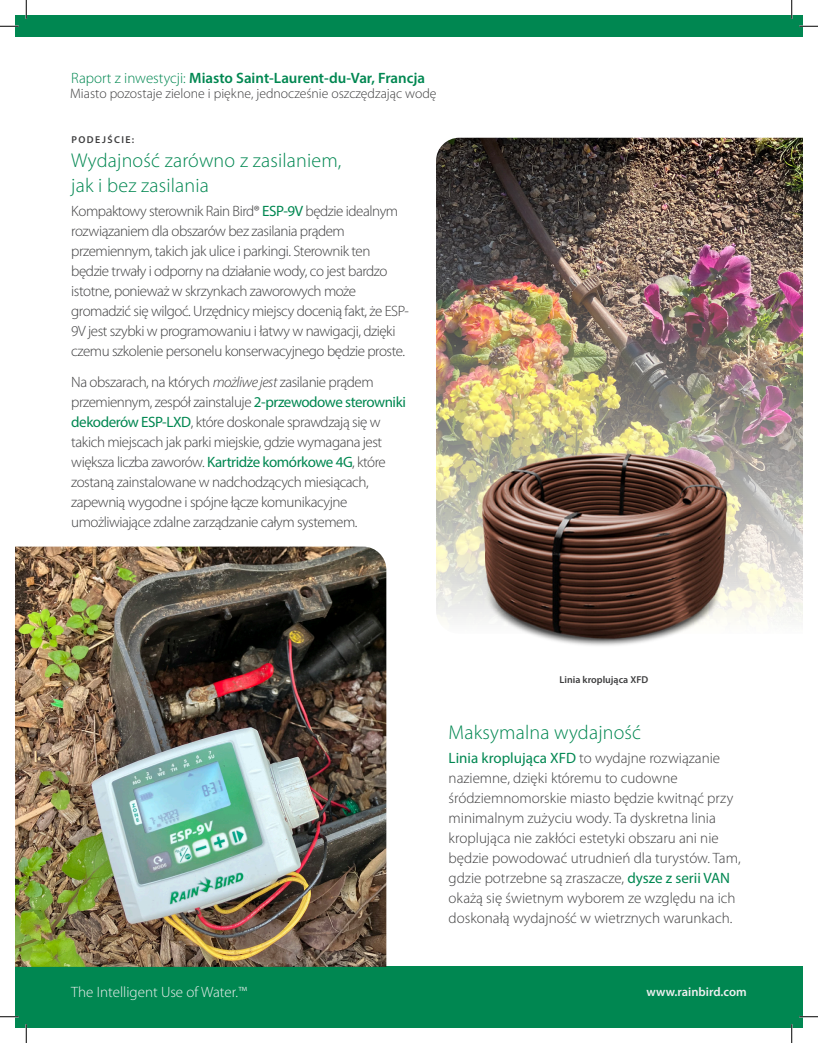
<style>
.page{position:relative;width:818px;height:1043px;background:#fff}
.page>*{position:absolute;margin:0;border:0;box-sizing:border-box;transform-origin:0 0}
.Challenge___Solution{font:300 20px/25px "Myriad Pro";letter-spacing:.01em;color:#008751}
.t1{font:300 15px/20px "Myriad Pro";letter-spacing:-.03em;color:#3e3e3f}
.t2{font:300 15px/20px "Myriad Pro";color:#3e3e3f}
.t3{font:600 15px "Myriad Pro";color:#008751}
.t4{font:300 15px "Myriad Pro";color:#f0f0f0}
.t5{font:300 13.75px "Myriad Pro";color:#3e3e3f}
.t6{font:600 12.5px "Myriad Pro";color:#f0f0f0}
.Green_All_Caps_Subti{font:600 10px "Myriad Pro";color:#3e3e3f}
.Green_All_Caps_Subti-2{font:600 10px "Myriad Pro";letter-spacing:.145em;color:#3e3e3f}
.s1{font-weight:300}
.s2{font-weight:400;color:#008751}
.s3{font-style:italic}
</style>
<div class="page">
<div style="left:15px;top:966px;width:787px;height:62px;background:#008751"></div>
<div style="left:15px;top:15px;width:787px;height:21px;background:#008751"></div>
<img style="left:436px;top:138px;width:366px;height:483px">
<img style="left:469px;top:443px;width:269px;height:203px">
<img style="left:15px;top:546px;width:371px;height:420px">
<svg style="left:0;top:25px;width:19px;height:2px"></svg>
<svg style="left:799px;top:25px;width:19px;height:2px"></svg>
<svg style="left:0;top:1015px;width:19px;height:2px"></svg>
<svg style="left:799px;top:1015px;width:19px;height:2px"></svg>
<svg style="left:25px;top:0;width:2px;height:19px"></svg>
<svg style="left:25px;top:1024px;width:2px;height:18px"></svg>
<svg style="left:790px;top:0;width:2px;height:19px"></svg>
<svg style="left:790px;top:1024px;width:2px;height:18px"></svg>
<p class="t3" style="left:71px;top:68px;width:355px"><span class="s1">Raport z inwestycji:</span> Miasto Saint-Laurent-du-Var, Francja</p>
<p class="t5" style="left:70px;top:86px;width:368px">Miasto pozostaje zielone i piękne, jednocześnie oszczędzając wodę</p>
<p class="Green_All_Caps_Subti-2" style="left:71px;top:133px;width:64px">PODEJŚCIE:</p>
<p class="Challenge___Solution" style="left:71px;top:147px;width:272px">Wydajność zarówno z zasilaniem, jak i bez zasilania</p>
<p class="t1" style="left:71px;top:200px;width:339px">Kompaktowy sterownik Rain Bird® <span class="s2">ESP-9V</span> będzie idealnym rozwiązaniem dla obszarów bez zasilania prądem przemiennym, takich jak ulice i parkingi. Sterownik ten będzie trwały i odporny na działanie wody, co jest bardzo istotne, ponieważ w skrzynkach zaworowych może gromadzić się wilgoć. Urzędnicy miejscy docenią fakt, że ESP-9V jest szybki w programowaniu i łatwy w nawigacji, dzięki czemu szkolenie personelu konserwacyjnego będzie proste.</p>
<p class="t1" style="left:71px;top:372px;width:336px">Na obszarach, na których <span class="s3">możliwe jest</span> zasilanie prądem przemiennym, zespół zainstaluje <span class="s2">2-przewodowe sterowniki dekoderów ESP-LXD</span>, które doskonale sprawdzają się w takich miejscach jak parki miejskie, gdzie wymagana jest większa liczba zaworów. <span class="s2">Kartridże komórkowe 4G</span>, które zostaną zainstalowane w nadchodzących miesiącach, zapewnią wygodne i spójne łącze komunikacyjne umożliwiające zdalne zarządzanie całym systemem.</p>
<p class="Green_All_Caps_Subti" style="left:559px;top:673px;width:90px">Linia kroplująca XFD</p>
<p class="Challenge___Solution" style="left:448px;top:719px;width:194px">Maksymalna wydajność</p>
<p class="t2" style="left:448px;top:747px;width:293px"><span class="s2">Linia kroplująca XFD</span> to wydajne rozwiązanie naziemne, dzięki któremu to cudowne śródziemnomorskie miasto będzie kwitnąć przy minimalnym zużyciu wody. Ta dyskretna linia kroplująca nie zakłóci estetyki obszaru ani nie będzie powodować utrudnień dla turystów. Tam, gdzie potrzebne są zraszacze, <span class="s2">dysze z serii VAN </span>okażą się świetnym wyborem ze względu na ich doskonałą wydajność w wietrznych warunkach.</p>
<p class="t4" style="left:71px;top:983px;width:177px">The Intelligent Use of Water.™</p>
<p class="t6" style="left:646px;top:984px;width:102px">www.rainbird.com</p>
</div>
